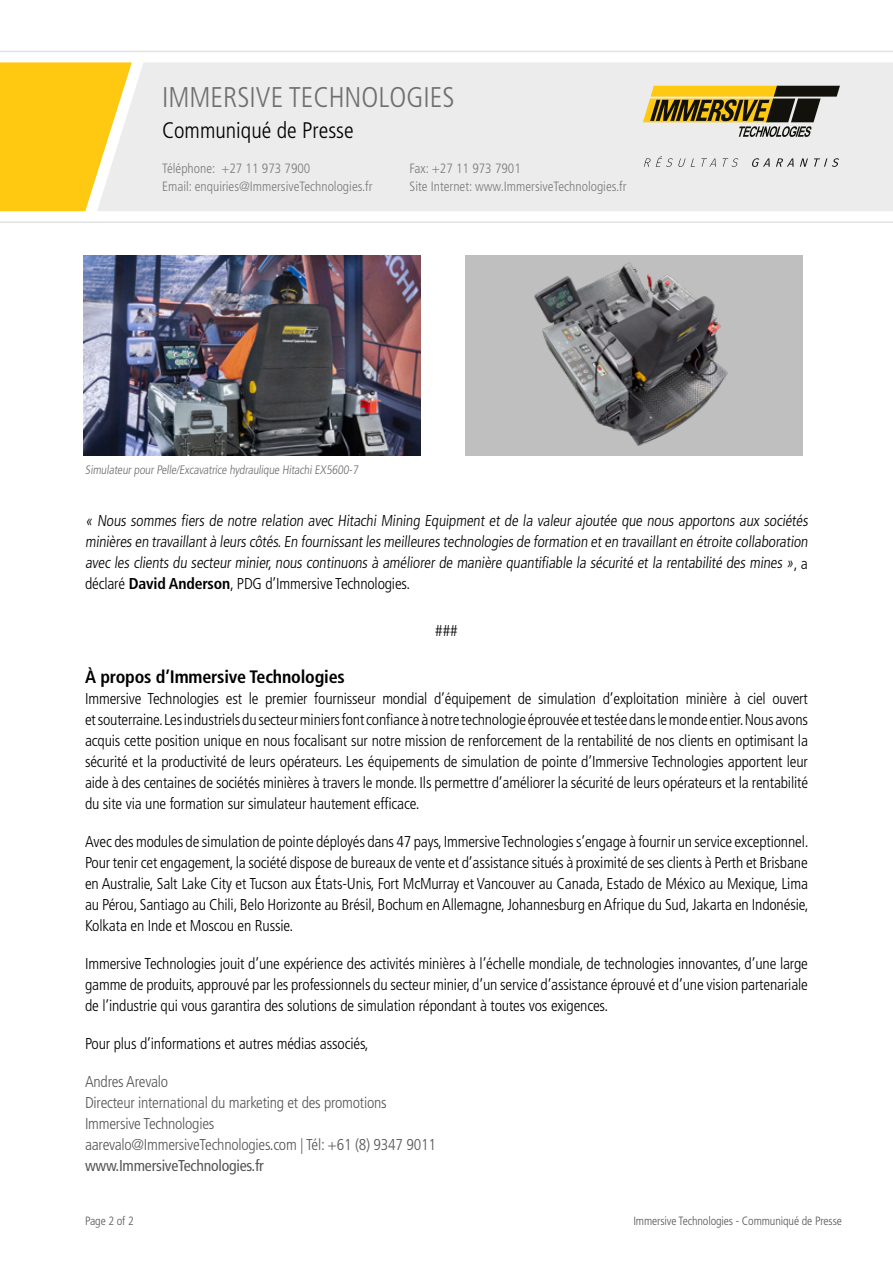
<style>
.page{position:relative;width:893px;height:1263px;background:#fff}
.page>*{position:absolute;margin:0;border:0;box-sizing:border-box;transform-origin:0 0}
.t1{font:300 condensed 28.5px "Frutiger LT Std";color:#706f6f}
.t2{font:300 condensed 22.5px "Frutiger LT Std";color:#000}
.t3{font:700 condensed 18px "Frutiger LT Std";letter-spacing:-.01em;color:#000}
.t4{font:300 condensed 15.75px/21px "Frutiger LT Std";letter-spacing:-.01em;color:#000;text-align:justify}
.t5{font:300 condensed 15.75px/21px "Frutiger LT Std";letter-spacing:-.015em;color:#575756}
.t6{font:condensed 15.75px "Frutiger LT Std";letter-spacing:-.015em;color:#575756}
.t7{font:300 condensed 13.5px "Frutiger LT Std";color:#7c7b7b}
.t8{font:300 condensed 12.3px "Frutiger LT Std";color:#706f6f}
.t9{font:300 condensed 12px "Frutiger LT Std";letter-spacing:-.01em;color:#575756}
.s1{font-weight:700}
</style>
<div class="page">
<div style="left:0;top:62px;width:97px;height:149px;background:#fec910"></div>
<div style="left:97px;top:62px;width:796px;height:149px;background:#ececec"></div>
<hr style="left:0;top:51px;width:893px;height:1px;background:#e3e3e3">
<hr style="left:0;top:221px;width:893px;height:2px;background:#e3e3e3">
<svg style="left:643px;top:86px;width:197px;height:51px;background:#a2935f"></svg>
<svg style="left:644px;top:156px;width:41px;height:11px"></svg>
<svg style="left:691px;top:158px;width:4px;height:9px"></svg>
<svg style="left:701px;top:158px;width:15px;height:9px"></svg>
<svg style="left:723px;top:158px;width:15px;height:9px"></svg>
<svg style="left:751px;top:158px;width:19px;height:9px"></svg>
<svg style="left:776px;top:158px;width:18px;height:9px"></svg>
<svg style="left:800px;top:158px;width:8px;height:9px"></svg>
<svg style="left:814px;top:158px;width:25px;height:9px"></svg>
<img style="left:84px;top:255px;width:337px;height:200px">
<div style="left:465px;top:255px;width:338px;height:200px;background:#bfbfbf"></div>
<img style="left:534px;top:262px;width:194px;height:184px">
<h1 class="t1" style="left:162px;top:81px;width:294px">IMMERSIVE TECHNOLOGIES</h1>
<h2 class="t2" style="left:162px;top:118px;width:193px">Communiqué de Presse</h2>
<p class="t7" style="left:162px;top:161px;width:150px">Téléphone: +27 11 973 7900</p>
<p class="t7" style="left:410px;top:161px;width:113px">Fax: +27 11 973 7901</p>
<p class="t7" style="left:162px;top:179px;width:212px">Email: enquiries@ImmersiveTechnologies.fr</p>
<p class="t7" style="left:410px;top:179px;width:218px">Site Internet: www.ImmersiveTechnologies.fr</p>
<h2 class="t2" style="left:162px;top:118px;width:121px">Media Release</h2>
<p class="t7" style="left:162px;top:161px;width:131px">Phone: +61 8 9347 9016</p>
<p class="t7" style="left:440px;top:161px;width:83px">61 8 9347 9090</p>
<p class="t7" style="left:365px;top:179px;width:22px">com</p>
<p class="t7" style="left:410px;top:179px;width:194px">Web: www.ImmersiveTechnologies.com</p>
<p class="t8" style="left:85px;top:463px;width:276px">Simulateur pour Pelle/Excavatrice hydraulique Hitachi EX5600-7</p>
<p class="t4" style="left:85px;top:511px;width:727px;text-align:left">« Nous sommes fiers de notre relation avec Hitachi Mining Equipment et de la valeur ajoutée que nous apportons aux sociétés minières en travaillantà leurs côtés.En fournissantles meilleures technologies de formation eten travaillanten étroite collaboration avec les clients du secteur minier, nous continuons à améliorer de manière quantifiable la sécurité et la rentabilité des mines », a déclaré <span class="s1">David Anderson</span>, PDG d’Immersive Technologies.</p>
<p class="t4" style="left:435px;top:620px;width:24px">###</p>
<p class="t3" style="left:85px;top:666px;width:261px">À propos d’Immersive Technologies</p>
<p class="t4" style="left:85px;top:688px;width:724px">Immersive Technologies est le premier fournisseur mondial d’équipement de simulation d’exploitation minière à ciel ouvert et souterraine. Les industriels du secteur miniers font confiance à notre technologie éprouvée et testée dans le monde entier. Nous avons acquis cette position unique en nous focalisant sur notre mission de renforcement de la rentabilité de nos clients en optimisant la sécurité et la productivité de leurs opérateurs. Les équipements de simulation de pointe d’Immersive Technologies apportent leur aide à des centaines de sociétés minières à travers le monde. Ils permettre d’améliorer la sécurité de leurs opérateurs et la rentabilité du site via une formation sur simulateur hautement efficace.</p>
<p class="t4" style="left:85px;top:831px;width:725px">Avec des modules de simulation de pointe déployés dans 47 pays, Immersive Technologies s’engage à fournir un service exceptionnel.<br>Pour tenir cet engagement, la société dispose de bureaux de vente et d’assistance situés à proximité de ses clients à Perth et Brisbane en Australie, Salt Lake City et Tucson aux États-Unis, Fort McMurray et Vancouver au Canada, Estado de México au Mexique, Lima au Pérou, Santiago au Chili, Belo Horizonte au Brésil, Bochum en Allemagne, Johannesburg en Afrique du Sud, Jakarta en Indonésie, Kolkata en Inde et Moscou en Russie.</p>
<p class="t4" style="left:85px;top:953px;width:724px">Immersive Technologies jouit d’une expérience des activités minières à l’échelle mondiale, de technologies innovantes, d’une large gamme de produits, approuvé par les professionnels du secteur minier, d’un service d’assistance éprouvé et d’une vision partenariale de l’industrie qui vous garantira des solutions de simulation répondant à toutes vos exigences.</p>
<p class="t4" style="left:85px;top:1033px;width:285px">Pour plus d’informations et autres médias associés,</p>
<p class="t5" style="left:85px;top:1071px;width:352px">Andres Arevalo<br>Directeur international du marketing et des promotions Immersive Technologies<br>aarevalo@ImmersiveTechnologies.com | Tél: +61 (8) 9347 9011</p>
<p class="t6" style="left:85px;top:1156px;width:180px">www.ImmersiveTechnologies.fr</p>
<p class="t9" style="left:85px;top:1214px;width:50px">Page 2 of 2</p>
<p class="t9" style="left:633px;top:1214px;width:210px">Immersive Technologies - Communiqué de Presse</p>
</div>
